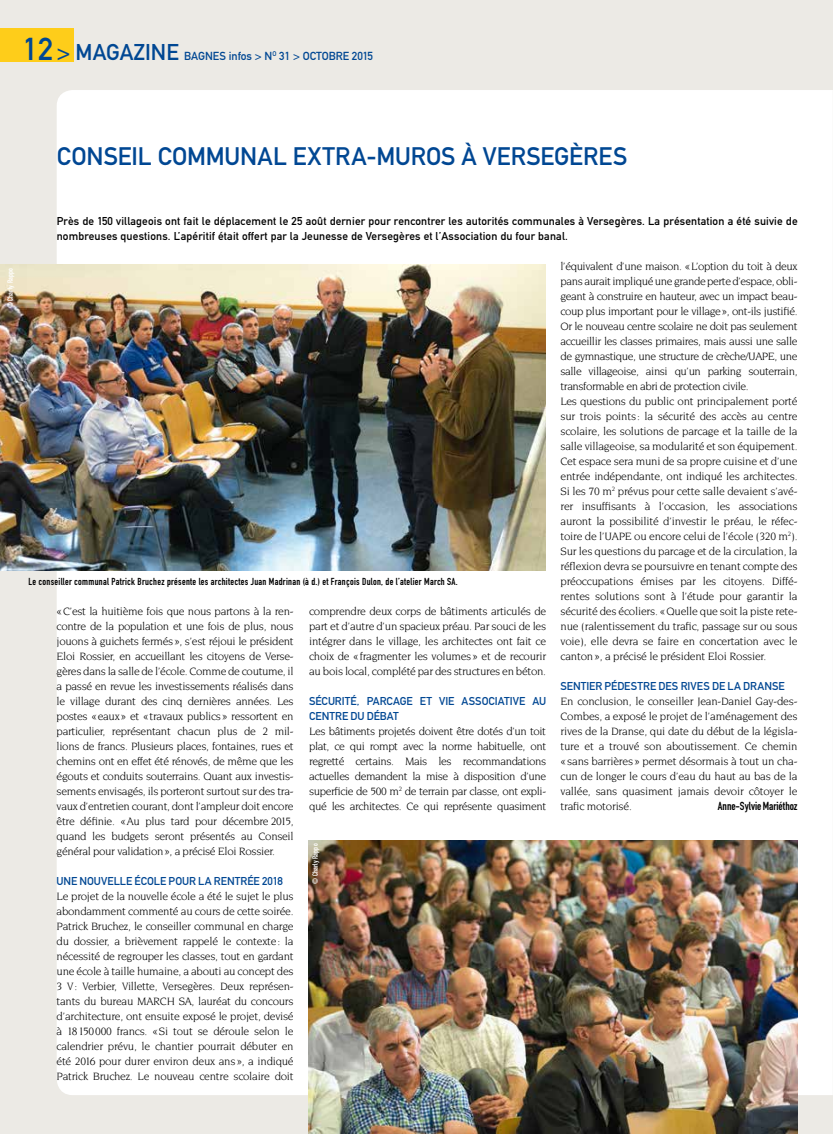
<style>
.page{position:relative;width:833px;height:1134px;background:#eceae5}
.page>*{position:absolute;margin:0;border:0;box-sizing:border-box;transform-origin:0 0}
.t1{font:25px "DIN Mittelschrift";color:#004793}
.t2{font:11.5px/15px "Novarese LT";letter-spacing:-.02em;color:#000;text-align:justify}
.t3{font:11.5px "DIN Mittelschrift";color:#004793}
.t4{font:11.5px "DIN Engschrift";letter-spacing:-.005em;color:#000}
.t5{font:11.25px/15px "DIN Mittelschrift";letter-spacing:.015em;color:#000}
.t6{font:11.25px/15px "DIN Mittelschrift";color:#004793}
.t7{font:10px "DIN Engschrift";letter-spacing:.03em;color:#000}
.t8{font:7.5px "DIN Engschrift";letter-spacing:.025em;color:#fff}
.s1{font-size:31.25px}
.s2{font-size:22.5px}
</style>
<div class="page">
<div style="left:57px;top:90px;width:776px;height:1005px;background:#fff"></div>
<div style="left:0;top:28px;width:73px;height:34px;background:#fecd1a"></div>
<svg style="left:717px;top:801px;width:80px;height:12px"></svg>
<img style="left:0;top:265px;width:545px;height:305px">
<img style="left:309px;top:840px;width:488px;height:294px">
<p class="t3" style="left:23px;top:49px;width:351px"><span class="s1">12</span> <span class="s2">&gt; MAGAZINE</span> BAGNES infos &gt; N<sup>O</sup> 31 &gt; OCTOBRE 2015</p>
<h1 class="t1" style="left:57px;top:142px;width:572px">CONSEIL COMMUNAL EXTRA-MUROS À VERSEGÈRES</h1>
<p class="t8" style="left:6px;top:308px;width:42px;rotate:-90deg">© Charly Rappo</p>
<p class="t5" style="left:57px;top:213px;width:742px">Près de 150 villageois ont fait le déplacement le 25 août dernier pour rencontrer les autorités communales à Versegères. La présentation a été suivie de nombreuses questions. L’apéritif était offert par la Jeunesse de Versegères et l’Association du four banal.</p>
<p class="t7" style="left:28px;top:576px;width:431px">Le conseiller communal Patrick Bruchez présente les architectes Juan Madrinan (à d.) et François Dulon, de l’atelier March SA.</p>
<p class="t2" style="left:57px;top:604px;width:238px">«C’est la huitième fois que nous partons à la ren&shy;contre de la population et une fois de plus, nous jouons à guichets fermés», s’est réjoui le président Eloi Rossier, en accueillant les citoyens de Verse&shy;gères dans la salle de l’école. Comme de coutume, il a passé en revue les investissements réalisés dans le village durant des cinq dernières années. Les postes «eaux» et «travaux publics» ressortent en particulier, représentant chacun plus de 2 mil&shy;lions de francs. Plusieurs places, fontaines, rues et chemins ont en effet été rénovés, de même que les égouts et conduits souterrains. Quant aux investis&shy;sements envisagés, ils porteront surtout sur des tra&shy;vaux d’entretien courant, dont l’ampleur doit encore être définie. «Au plus tard pour décembre 2015, quand les budgets seront présentés au Conseil général pour validation», a précisé Eloi Rossier.</p>
<p class="t6" style="left:57px;top:873px;width:228px">UNE NOUVELLE ÉCOLE POUR LA RENTRÉE 2018</p>
<p class="t2" style="left:57px;top:889px;width:238px">Le projet de la nouvelle école a été le sujet le plus abondamment commenté au cours de cette soirée.<br>Patrick Bruchez, le conseiller communal en charge du dossier, a brièvement rappelé le contexte: la nécessité de regrouper les classes, tout en gardant une école à taille humaine, a abouti au concept des 3 V: Verbier, Villette, Versegères. Deux représen&shy;tants du bureau MARCH SA, lauréat du concours d’architecture, ont ensuite exposé le projet, devisé à 18150000 francs. «Si tout se déroule selon le calendrier prévu, le chantier pourrait débuter en été 2016 pour durer environ deux ans», a indiqué Patrick Bruchez. Le nouveau centre scolaire doit</p>
<p class="t2" style="left:309px;top:604px;width:238px">comprendre deux corps de bâtiments articulés de part et d’autre d’un spacieux préau. Par souci de les intégrer dans le village, les architectes ont fait ce choix de «fragmenter les volumes» et de recourir au bois local, complété par des structures en béton.</p>
<p class="t6" style="left:309px;top:693px;width:238px">SÉCURITÉ, PARCAGE ET VIE ASSOCIATIVE AU<br>CENTRE DU DÉBAT</p>
<p class="t2" style="left:309px;top:724px;width:238px">Les bâtiments projetés doivent être dotés d’un toit plat, ce qui rompt avec la norme habituelle, ont regretté certains. Mais les recommandations actuelles demandent la mise à disposition d’une superficie de 500 m<sup>2</sup> de terrain par classe, ont expli&shy;qué les architectes. Ce qui représente quasiment</p>
<p class="t8" style="left:311px;top:884px;width:42px;rotate:-90deg">© Charly Rappo</p>
<p class="t2" style="left:560px;top:259px;width:238px;text-align:left">l’équivalent d’une maison. «L’option du toit à deux pans aurait impliqué une grande perte d’espace, obli&shy;geant à construire en hauteur, avec un impact beau&shy;coup plus important pour le village», ont-ils justifié.<br>Or le nouveau centre scolaire ne doit pas seulement accueillir les classes primaires, mais aussi une salle de gymnastique, une structure de crèche/UAPE, une salle villageoise, ainsi qu’un parking souterrain, transformable en abri de protection civile.<br>Les questions du public ont principalement porté sur trois points: la sécurité des accès au centre scolaire, les solutions de parcage et la taille de la salle villageoise, sa modularité et son équipement.<br>Cet espace sera muni de sa propre cuisine et d’une entrée indépendante, ont indiqué les architectes.<br>Si les 70 m<sup>2</sup> prévus pour cette salle devaient s’avé&shy;rer insuffisants à l’occasion, les associations auront la possibilité d’investir le préau, le réfec&shy;toire de l’UAPE ou encore celui de l’école (320 m<sup>2</sup>).<br>Sur les questions du parcage et de la circulation, la réflexion devra se poursuivre en tenant compte des préoccupations émises par les citoyens. Diffé&shy;rentes solutions sont à l’étude pour garantir la sécurité des écoliers. «Quelle que soit la piste rete&shy;nue (ralentissement du trafic, passage sur ou sous voie), elle devra se faire en concertation avec le canton», a précisé le président Eloi Rossier.</p>
<p class="t6" style="left:560px;top:678px;width:226px">SENTIER PÉDESTRE DES RIVES DE LA DRANSE</p>
<p class="t2" style="left:560px;top:694px;width:238px">En conclusion, le conseiller Jean-Daniel Gay-des-Combes, a exposé le projet de l’aménagement des rives de la Dranse, qui date du début de la législa&shy;ture et a trouvé son aboutissement. Ce chemin «sans barrières» permet désormais à tout un cha&shy;cun de longer le cours d’eau du haut au bas de la vallée, sans quasiment jamais devoir côtoyer le trafic motorisé.</p>
<p class="t4" style="left:718px;top:799px;width:81px">Anne-Sylvie Mariéthoz</p>
</div>
